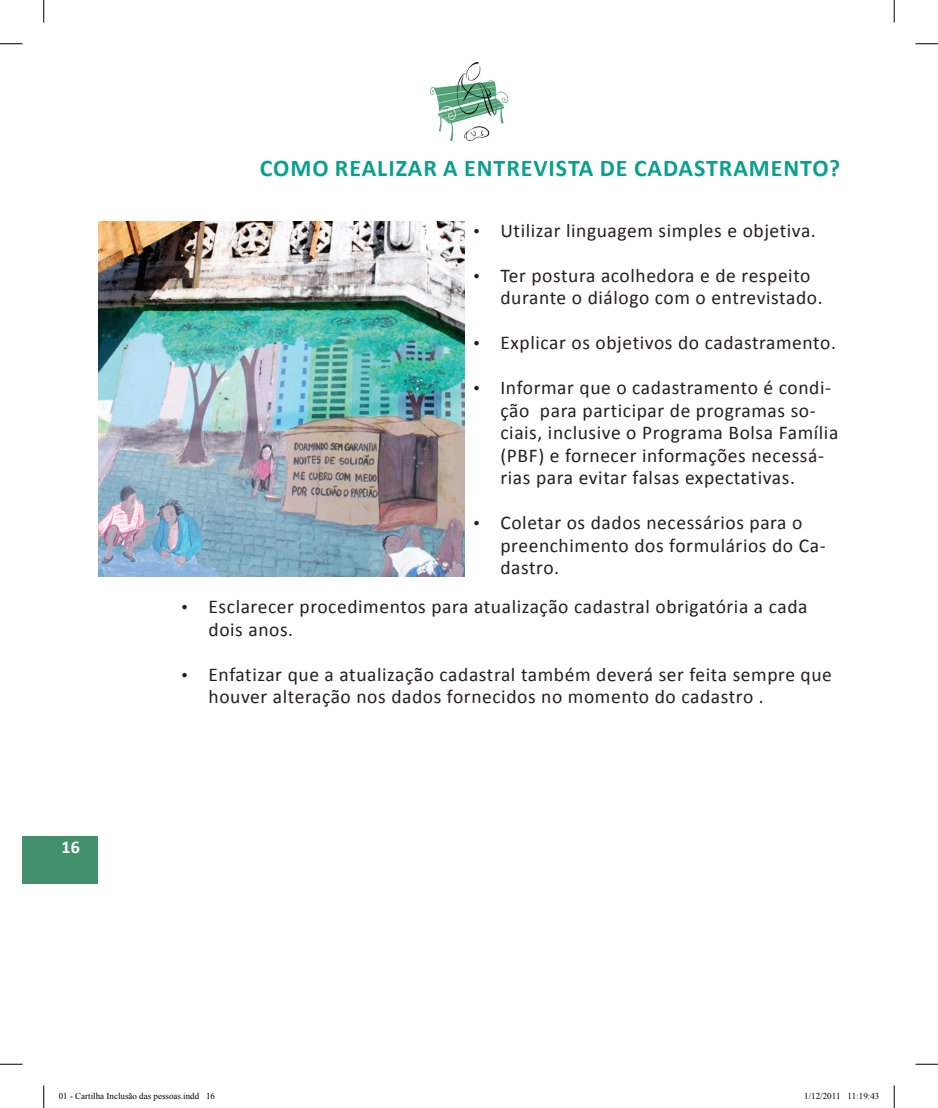
<style>
.page{position:relative;width:938px;height:1108px;background:#fff}
.page>*{position:absolute;margin:0;border:0;box-sizing:border-box;transform-origin:0 0}
.t1{font:700 24px "Calibri";letter-spacing:.04em;color:#0aa08e}
.t2{font:19.5px/22.5px "Calibri";letter-spacing:.03em;color:#231f20}
.t3{font:700 18px "Calibri";color:#fff}
.t4{font:9px "Times New Roman";color:#000}
.s1{font-family:"Times New Roman";font-size:18px}
</style>
<div class="page">
<div style="left:22px;top:836px;width:76px;height:47px;background:#42916c"></div>
<img style="left:430px;top:62px;width:78px;height:78px">
<img style="left:99px;top:222px;width:365px;height:354px">
<svg style="left:0;top:44px;width:22px;height:1px"></svg>
<svg style="left:915px;top:44px;width:23px;height:1px"></svg>
<svg style="left:0;top:1064px;width:22px;height:1px"></svg>
<svg style="left:915px;top:1064px;width:23px;height:1px"></svg>
<svg style="left:44px;top:0;width:1px;height:22px"></svg>
<svg style="left:44px;top:1085px;width:1px;height:23px"></svg>
<svg style="left:894px;top:0;width:1px;height:22px"></svg>
<svg style="left:894px;top:1085px;width:1px;height:23px"></svg>
<p class="t1" style="left:260px;top:153px;width:582px">COMO REALIZAR A ENTREVISTA DE CADASTRAMENTO?</p>
<p class="t3" style="left:62px;top:836px;width:20px">16</p>
<p class="t2" style="left:473px;top:218px;width:344px"><span class="s1">•</span> Utilizar linguagem simples e objetiva.</p>
<p class="t2" style="left:500px;top:263px;width:324px;text-indent:-27px"><span class="s1">•</span> Ter postura acolhedora e de respeito durante o diálogo com o entrevistado.</p>
<p class="t2" style="left:473px;top:330px;width:364px"><span class="s1">•</span> Explicar os objetivos do cadastramento.</p>
<p class="t2" style="left:500px;top:375px;width:339px;text-indent:-27px"><span class="s1">•</span> Informar que o cadastramento é condi&shy;ção para participar de programas so&shy;ciais, inclusive o Programa Bolsa Família (PBF) e fornecer informações necessá&shy;rias para evitar falsas expectativas.</p>
<p class="t2" style="left:500px;top:510px;width:327px;text-indent:-27px"><span class="s1">•</span> Coletar os dados necessários para o preenchimento dos formulários do Ca&shy;dastro.</p>
<p class="t2" style="left:209px;top:595px;width:601px;text-indent:-27px"><span class="s1">•</span> Esclarecer procedimentos para atualização cadastral obrigatória a cada dois anos.</p>
<p class="t2" style="left:209px;top:662px;width:625px;text-indent:-27px"><span class="s1">•</span> Enfatizar que a atualização cadastral também deverá ser feita sempre que houver alteração nos dados fornecidos no momento do cadastro .</p>
<p class="t4" style="left:59px;top:1090px;width:158px">01 - Cartilha Inclusão das pessoas.indd 16</p>
<p class="t4" style="left:804px;top:1090px;width:77px">1/12/2011 11:19:43</p>
</div>
